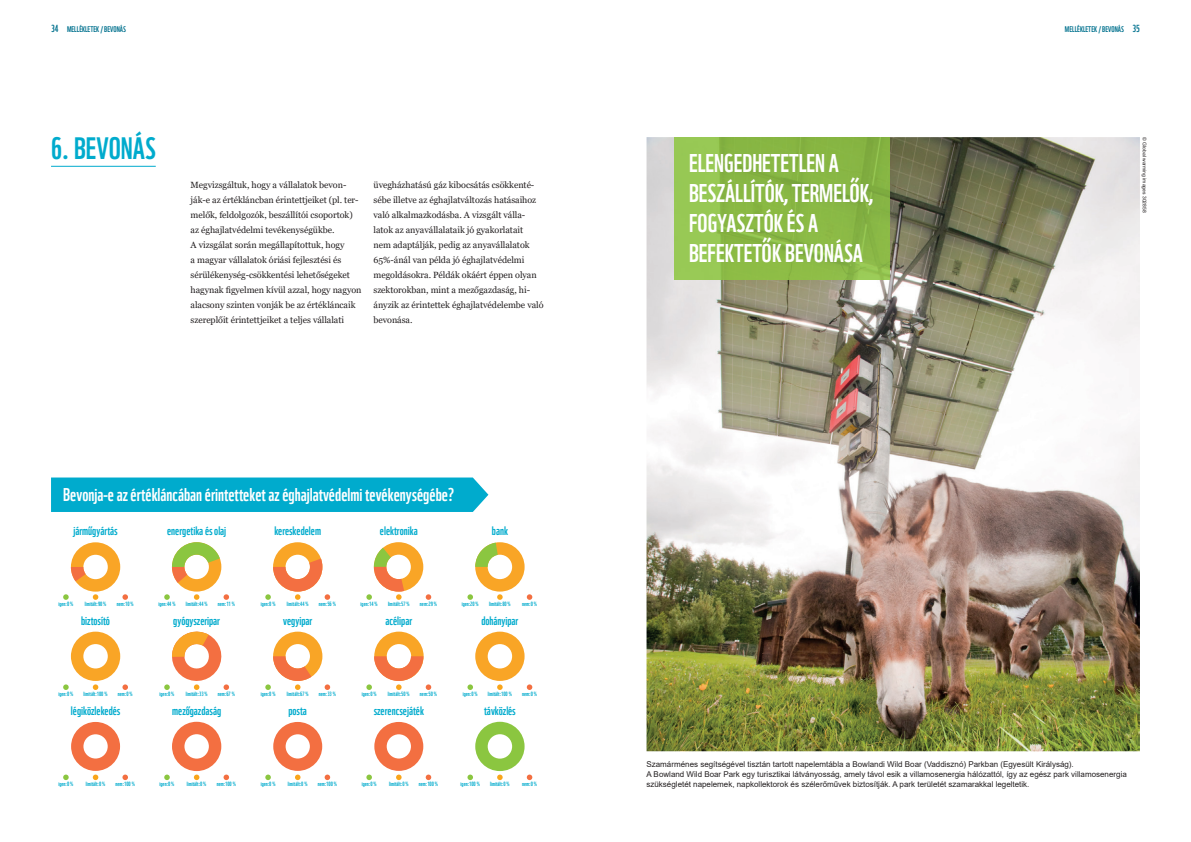
<style>
.page{position:relative;width:1191px;height:842px;background:#fff}
.page>*{position:absolute;margin:0;border:0;box-sizing:border-box;transform-origin:0 0}
.t1{font:30.1px "WWF";color:#00abcd}
.t2{font:25px/30px "WWF";color:#fff}
.t3{font:18px "WWF";color:#fff}
.t4{font:12px "WWF";color:#00abcd}
.t5{font:10px "WWF";color:#00718e}
.t6{font:9px/15px "Georgia";letter-spacing:-.005em;color:#231f20}
.t7{font:8px/9.6px "Arial";color:#231f20}
.t8{font:8px "WWF";color:#00718e}
.t9{font:6px "WWF";color:#00abcd}
.t10{font:5px "Arial";color:#231f20}
</style>
<div class="page">
<hr style="left:51px;top:166px;width:105px;height:1px;background:#00abcd">
<div style="left:51px;top:477px;width:437px;height:35px;background:#00abcd"></div>
<svg style="left:63px;top:542px;width:65px;height:58px"></svg>
<svg style="left:63px;top:632px;width:65px;height:58px"></svg>
<svg style="left:63px;top:722px;width:65px;height:58px"></svg>
<svg style="left:164px;top:542px;width:65px;height:58px"></svg>
<svg style="left:164px;top:631px;width:65px;height:59px"></svg>
<svg style="left:164px;top:722px;width:65px;height:58px"></svg>
<svg style="left:265px;top:542px;width:65px;height:58px"></svg>
<svg style="left:265px;top:632px;width:65px;height:58px"></svg>
<svg style="left:265px;top:722px;width:65px;height:58px"></svg>
<svg style="left:366px;top:542px;width:65px;height:58px"></svg>
<svg style="left:366px;top:632px;width:65px;height:58px"></svg>
<svg style="left:366px;top:722px;width:65px;height:58px"></svg>
<svg style="left:467px;top:542px;width:65px;height:58px"></svg>
<svg style="left:467px;top:632px;width:65px;height:58px"></svg>
<svg style="left:467px;top:722px;width:65px;height:58px"></svg>
<img style="left:646px;top:137px;width:494px;height:614px">
<img style="left:675px;top:137px;width:215px;height:142px">
<p class="t8" style="left:67px;top:23px;width:60px">MELLÉKLETEK / BEVONÁS</p>
<p class="t8" style="left:1065px;top:23px;width:60px">MELLÉKLETEK / BEVONÁS</p>
<p class="t5" style="left:51px;top:21px;width:9px">34</p>
<p class="t5" style="left:1132px;top:21px;width:9px">35</p>
<h1 class="t1" style="left:51px;top:124px;width:106px">6. BEVONÁS</h1>
<p class="t6" style="left:191px;top:177px;width:172px">Megvizsgáltuk, hogy a vállalatok bevon&shy;ják-e az értékláncban érintettjeiket (pl. ter&shy;melők, feldolgozók, beszállítói csoportok) az éghajlatvédelmi tevékenységükbe.<br>A vizsgálat során megállapítottuk, hogy<br>a magyar vállalatok óriási fejlesztési és sérülékenység-csökkentési lehetőségeket hagynak figyelmen kívül azzal, hogy nagyon alacsony szinten vonják be az értékláncaik szereplőit érintettjeiket a teljes vállalati</p>
<p class="t6" style="left:373px;top:177px;width:172px">üvegházhatású gáz kibocsátás csökkenté&shy;sébe illetve az éghajlatváltozás hatásaihoz való alkalmazkodásba. A vizsgált válla&shy;latok az anyavállalataik jó gyakorlatait<br>nem adaptálják, pedig az anyavállalatok 65%-ánál van példa jó éghajlatvédelmi megoldásokra. Példák okáért éppen olyan szektorokban, mint a mezőgazdaság, hi&shy;ányzik az érintettek éghajlatvédelembe való bevonása.</p>
<h3 class="t3" style="left:63px;top:481px;width:392px">Bevonja-e az értékláncában érintetteket az éghajlatvédelmi tevékenységébe?</h3>
<h3 class="t4" style="left:73px;top:521px;width:46px">járműgyártás</h3>
<h3 class="t4" style="left:167px;top:521px;width:61px">energetika és olaj</h3>
<h3 class="t4" style="left:274px;top:521px;width:48px">kereskedelem</h3>
<h3 class="t4" style="left:380px;top:521px;width:39px">elektronika</h3>
<h3 class="t4" style="left:492px;top:521px;width:18px">bank</h3>
<p class="t9" style="left:58px;top:599px;width:16px">igen:0 %</p>
<p class="t9" style="left:85px;top:599px;width:23px">limitált:90 %</p>
<p class="t9" style="left:117px;top:599px;width:19px">nem:10 %</p>
<h3 class="t4" style="left:81px;top:611px;width:30px">biztosító</h3>
<p class="t9" style="left:158px;top:599px;width:19px">igen:44 %</p>
<p class="t9" style="left:186px;top:599px;width:23px">limitált:44 %</p>
<p class="t9" style="left:218px;top:599px;width:19px">nem:11 %</p>
<h3 class="t4" style="left:173px;top:611px;width:48px">gyógyszeripar</h3>
<p class="t9" style="left:261px;top:599px;width:16px">igen:0 %</p>
<p class="t9" style="left:287px;top:599px;width:23px">limitált:44 %</p>
<p class="t9" style="left:319px;top:599px;width:19px">nem:56 %</p>
<p class="t9" style="left:361px;top:599px;width:19px">igen:14 %</p>
<p class="t9" style="left:388px;top:599px;width:23px">limitált:57 %</p>
<p class="t9" style="left:420px;top:599px;width:19px">nem:29 %</p>
<p class="t9" style="left:462px;top:599px;width:19px">igen:20 %</p>
<p class="t9" style="left:489px;top:599px;width:23px">limitált:80 %</p>
<p class="t9" style="left:522px;top:599px;width:16px">nem:0 %</p>
<h3 class="t4" style="left:283px;top:611px;width:31px">vegyipar</h3>
<h3 class="t4" style="left:385px;top:611px;width:28px">acélipar</h3>
<h3 class="t4" style="left:481px;top:611px;width:39px">dohányipar</h3>
<p class="t9" style="left:58px;top:689px;width:16px">igen:0 %</p>
<p class="t9" style="left:84px;top:689px;width:25px">limitált:100 %</p>
<p class="t9" style="left:118px;top:689px;width:16px">nem:0 %</p>
<p class="t9" style="left:160px;top:689px;width:16px">igen:0 %</p>
<p class="t9" style="left:186px;top:689px;width:23px">limitált:33 %</p>
<p class="t9" style="left:218px;top:689px;width:19px">nem:67 %</p>
<p class="t9" style="left:261px;top:689px;width:16px">igen:0 %</p>
<p class="t9" style="left:287px;top:689px;width:23px">limitált:67 %</p>
<p class="t9" style="left:319px;top:689px;width:19px">nem:33 %</p>
<p class="t9" style="left:362px;top:689px;width:16px">igen:0 %</p>
<p class="t9" style="left:388px;top:689px;width:23px">limitált:50 %</p>
<p class="t9" style="left:420px;top:689px;width:19px">nem:50 %</p>
<p class="t9" style="left:463px;top:689px;width:16px">igen:0 %</p>
<p class="t9" style="left:488px;top:689px;width:25px">limitált:100 %</p>
<p class="t9" style="left:522px;top:689px;width:16px">nem:0 %</p>
<h3 class="t4" style="left:71px;top:701px;width:51px">légiközlekedés</h3>
<h3 class="t4" style="left:172px;top:701px;width:50px">mezőgazdaság</h3>
<h3 class="t4" style="left:288px;top:701px;width:20px">posta</h3>
<h3 class="t4" style="left:374px;top:701px;width:52px">szerencsejáték</h3>
<h3 class="t4" style="left:484px;top:701px;width:33px">távközlés</h3>
<p class="t9" style="left:58px;top:779px;width:16px">igen:0 %</p>
<p class="t9" style="left:86px;top:779px;width:21px">limitált:0 %</p>
<p class="t9" style="left:116px;top:779px;width:21px">nem:100 %</p>
<p class="t9" style="left:160px;top:779px;width:16px">igen:0 %</p>
<p class="t9" style="left:187px;top:779px;width:21px">limitált:0 %</p>
<p class="t9" style="left:217px;top:779px;width:21px">nem:100 %</p>
<p class="t9" style="left:261px;top:779px;width:16px">igen:0 %</p>
<p class="t9" style="left:288px;top:779px;width:21px">limitált:0 %</p>
<p class="t9" style="left:318px;top:779px;width:21px">nem:100 %</p>
<p class="t9" style="left:362px;top:779px;width:16px">igen:0 %</p>
<p class="t9" style="left:389px;top:779px;width:21px">limitált:0 %</p>
<p class="t9" style="left:419px;top:779px;width:21px">nem:100 %</p>
<p class="t9" style="left:460px;top:779px;width:21px">igen:100 %</p>
<p class="t9" style="left:490px;top:779px;width:21px">limitált:0 %</p>
<p class="t9" style="left:522px;top:779px;width:16px">nem:0 %</p>
<h2 class="t2" style="left:689px;top:146px;width:186px">ELENGEDHETETLEN A<br>BESZÁLLÍTÓK, TERMELŐK,<br>FOGYASZTÓK ÉS A<br>BEFEKTETŐK BEVONÁSA</h2>
<p class="t10" style="left:1148px;top:137px;width:77px;rotate:90deg">© Global warming images 302858</p>
<p class="t7" style="left:646px;top:760px;width:482px">Szamárménes segítségével tisztán tartott napelemtábla a Bowlandi Wild Boar (Vaddisznó) Parkban (Egyesült Királyság).<br>A Bowland Wild Boar Park egy turisztikai látványosság, amely távol esik a villamosenergia hálózattól, így az egész park villamosenergia szükségletét napelemek, napkollektorok és szélerőművek biztosítják. A park területét szamarakkal legeltetik.</p>
</div>
